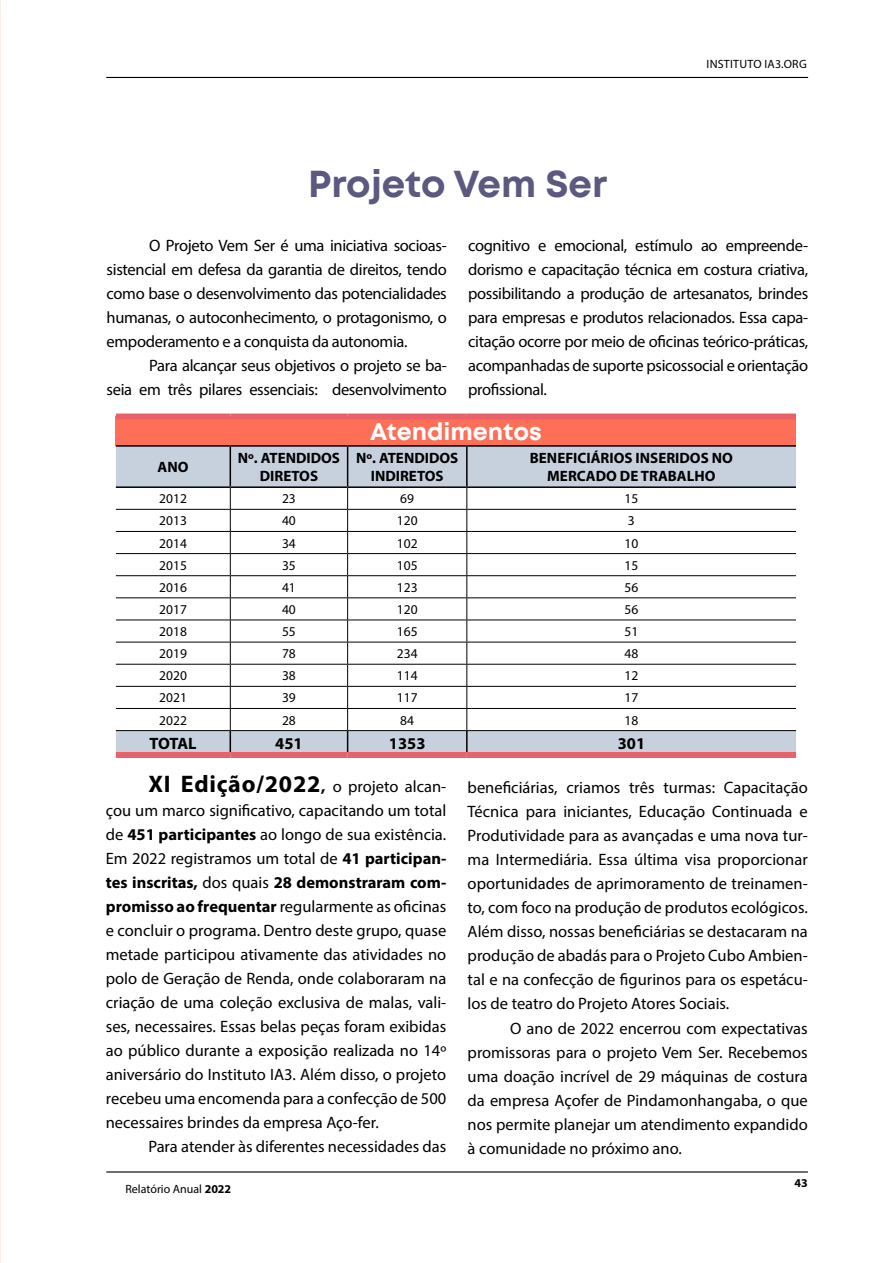
<style>
.page{position:relative;width:893px;height:1263px;background:#fff}
.page>*{position:absolute;margin:0;border:0;box-sizing:border-box;transform-origin:0 0}
.t1{font:700 37.5px "Mont";color:#5b5980}
.t2{font:700 24px "Mont";color:#fff}
.t3{font:16.5px/24px "Myriad Pro";letter-spacing:-.015em;color:#000;text-align:justify}
.t4{font:700 16.5px "Myriad Pro";color:#000}
.t5{font:700 15px/18px "Myriad Pro";color:#000;text-align:center}
.t6{font:13.5px "Myriad Pro";color:#000}
.t7{font:12px "Myriad Pro";letter-spacing:.005em;color:#000}
.t8{font:700 12px "Myriad Pro";color:#000}
.s1{font-weight:700;font-size:24px}
.s2{font-weight:700}
</style>
<div class="page">
<hr style="left:106px;top:77px;width:702px;height:1px;background:#000">
<hr style="left:106px;top:1171px;width:702px;height:1px;background:#000">
<div style="left:116px;top:416px;width:680px;height:30px;background:#fe6f58"></div>
<svg style="left:116px;top:447px;width:680px;height:305px"></svg>
<hr style="left:116px;top:445px;width:114px;height:2px;background:#000">
<hr style="left:230px;top:445px;width:118px;height:2px;background:#000">
<hr style="left:348px;top:445px;width:119px;height:2px;background:#000">
<hr style="left:467px;top:445px;width:329px;height:2px;background:#000">
<hr style="left:116px;top:486px;width:114px;height:2px;background:#000">
<hr style="left:230px;top:486px;width:118px;height:2px;background:#000">
<hr style="left:348px;top:486px;width:119px;height:2px;background:#000">
<hr style="left:467px;top:486px;width:329px;height:2px;background:#000">
<div style="left:116px;top:413px;width:114px;height:6px;background:#e96269"></div>
<div style="left:230px;top:413px;width:118px;height:6px;background:#e96269"></div>
<div style="left:348px;top:413px;width:119px;height:6px;background:#e96269"></div>
<div style="left:467px;top:413px;width:329px;height:6px;background:#e96269"></div>
<div style="left:116px;top:752px;width:114px;height:6px;background:#e96269"></div>
<div style="left:230px;top:752px;width:118px;height:6px;background:#e96269"></div>
<div style="left:348px;top:752px;width:119px;height:6px;background:#e96269"></div>
<div style="left:467px;top:752px;width:329px;height:6px;background:#e96269"></div>
<hr style="left:116px;top:553px;width:114px;height:1px;background:#000">
<hr style="left:230px;top:553px;width:118px;height:1px;background:#000">
<hr style="left:348px;top:553px;width:119px;height:1px;background:#000">
<hr style="left:467px;top:553px;width:329px;height:1px;background:#000">
<hr style="left:116px;top:575px;width:114px;height:1px;background:#000">
<hr style="left:230px;top:575px;width:118px;height:1px;background:#000">
<hr style="left:348px;top:575px;width:119px;height:1px;background:#000">
<hr style="left:467px;top:575px;width:329px;height:1px;background:#000">
<hr style="left:116px;top:597px;width:114px;height:1px;background:#000">
<hr style="left:230px;top:597px;width:118px;height:1px;background:#000">
<hr style="left:348px;top:597px;width:119px;height:1px;background:#000">
<hr style="left:467px;top:597px;width:329px;height:1px;background:#000">
<hr style="left:116px;top:620px;width:114px;height:1px;background:#000">
<hr style="left:230px;top:620px;width:118px;height:1px;background:#000">
<hr style="left:348px;top:620px;width:119px;height:1px;background:#000">
<hr style="left:467px;top:620px;width:329px;height:1px;background:#000">
<hr style="left:116px;top:642px;width:114px;height:1px;background:#000">
<hr style="left:230px;top:642px;width:118px;height:1px;background:#000">
<hr style="left:348px;top:642px;width:119px;height:1px;background:#000">
<hr style="left:467px;top:642px;width:329px;height:1px;background:#000">
<hr style="left:116px;top:664px;width:114px;height:1px;background:#000">
<hr style="left:230px;top:664px;width:118px;height:1px;background:#000">
<hr style="left:348px;top:664px;width:119px;height:1px;background:#000">
<hr style="left:467px;top:664px;width:329px;height:1px;background:#000">
<hr style="left:116px;top:686px;width:114px;height:1px;background:#000">
<hr style="left:230px;top:686px;width:118px;height:1px;background:#000">
<hr style="left:348px;top:686px;width:119px;height:1px;background:#000">
<hr style="left:467px;top:686px;width:329px;height:1px;background:#000">
<hr style="left:116px;top:708px;width:114px;height:1px;background:#000">
<hr style="left:230px;top:708px;width:118px;height:1px;background:#000">
<hr style="left:348px;top:708px;width:119px;height:1px;background:#000">
<hr style="left:467px;top:708px;width:329px;height:1px;background:#000">
<hr style="left:116px;top:730px;width:114px;height:1px;background:#000">
<hr style="left:230px;top:730px;width:118px;height:1px;background:#000">
<hr style="left:348px;top:730px;width:119px;height:1px;background:#000">
<hr style="left:467px;top:730px;width:329px;height:1px;background:#000">
<h1 class="t1" style="left:308px;top:160px;width:301px">Projeto Vem Ser</h1>
<p class="t7" style="left:707px;top:56px;width:102px">INSTITUTO IA3.ORG</p>
<p class="t3" style="left:107px;top:233px;width:342px;text-indent:43px">O Projeto Vem Ser é uma iniciativa socioas&shy;sistencial em defesa da garantia de direitos, tendo como base o desenvolvimento das potencialidades humanas, o autoconhecimento, o protagonismo, o empoderamento e a conquista da autonomia.</p>
<p class="t3" style="left:107px;top:353px;width:342px;text-align:right">Para alcançar seus objetivos o projeto se ba-<br>seia em três pilares essenciais: desenvolvimento</p>
<p class="t3" style="left:468px;top:234px;width:342px">cognitivo e emocional, estímulo ao empreende&shy;dorismo e capacitação técnica em costura criativa, possibilitando a produção de artesanatos, brindes para empresas e produtos relacionados. Essa capa&shy;citação ocorre por meio de oficinas teórico-práticas, acompanhadas de suporte psicossocial e orientação profissional.</p>
<h2 class="t2" style="left:370px;top:416px;width:173px">Atendimentos</h2>
<p class="t5" style="left:158px;top:458px;width:32px">ANO</p>
<p class="t5" style="left:238px;top:449px;width:104px">Nº. ATENDIDOS<br>DIRETOS</p>
<p class="t5" style="left:356px;top:449px;width:104px">Nº. ATENDIDOS<br>INDIRETOS</p>
<p class="t5" style="left:530px;top:449px;width:205px">BENEFICIÁRIOS INSERIDOS NO<br>MERCADO DE TRABALHO</p>
<p class="t6" style="left:159px;top:490px;width:29px">2012</p>
<p class="t6" style="left:282px;top:490px;width:15px">23</p>
<p class="t6" style="left:400px;top:490px;width:15px">69</p>
<p class="t6" style="left:624px;top:490px;width:15px">15</p>
<p class="t6" style="left:159px;top:513px;width:29px">2013</p>
<p class="t6" style="left:282px;top:513px;width:15px">40</p>
<p class="t6" style="left:397px;top:513px;width:22px">120</p>
<p class="t6" style="left:628px;top:513px;width:8px">3</p>
<p class="t6" style="left:159px;top:535px;width:29px">2014</p>
<p class="t6" style="left:282px;top:535px;width:15px">34</p>
<p class="t6" style="left:397px;top:535px;width:22px">102</p>
<p class="t6" style="left:624px;top:535px;width:15px">10</p>
<p class="t6" style="left:159px;top:557px;width:29px">2015</p>
<p class="t6" style="left:282px;top:557px;width:15px">35</p>
<p class="t6" style="left:397px;top:557px;width:22px">105</p>
<p class="t6" style="left:624px;top:557px;width:15px">15</p>
<p class="t6" style="left:159px;top:579px;width:29px">2016</p>
<p class="t6" style="left:282px;top:579px;width:15px">41</p>
<p class="t6" style="left:397px;top:579px;width:22px">123</p>
<p class="t6" style="left:624px;top:579px;width:15px">56</p>
<p class="t6" style="left:159px;top:601px;width:29px">2017</p>
<p class="t6" style="left:282px;top:601px;width:15px">40</p>
<p class="t6" style="left:397px;top:601px;width:22px">120</p>
<p class="t6" style="left:624px;top:601px;width:15px">56</p>
<p class="t6" style="left:159px;top:623px;width:29px">2018</p>
<p class="t6" style="left:282px;top:623px;width:15px">55</p>
<p class="t6" style="left:397px;top:623px;width:22px">165</p>
<p class="t6" style="left:624px;top:623px;width:15px">51</p>
<p class="t6" style="left:159px;top:645px;width:29px">2019</p>
<p class="t6" style="left:282px;top:645px;width:15px">78</p>
<p class="t6" style="left:397px;top:645px;width:22px">234</p>
<p class="t6" style="left:624px;top:645px;width:15px">48</p>
<p class="t6" style="left:159px;top:667px;width:29px">2020</p>
<p class="t6" style="left:282px;top:667px;width:15px">38</p>
<p class="t6" style="left:397px;top:667px;width:22px">114</p>
<p class="t6" style="left:624px;top:667px;width:15px">12</p>
<p class="t6" style="left:159px;top:690px;width:29px">2021</p>
<p class="t6" style="left:282px;top:690px;width:15px">39</p>
<p class="t6" style="left:397px;top:690px;width:22px">117</p>
<p class="t6" style="left:624px;top:690px;width:15px">17</p>
<p class="t6" style="left:159px;top:712px;width:29px">2022</p>
<p class="t6" style="left:282px;top:712px;width:15px">28</p>
<p class="t6" style="left:400px;top:712px;width:15px">84</p>
<p class="t6" style="left:624px;top:712px;width:15px">18</p>
<p class="t4" style="left:150px;top:733px;width:49px">TOTAL</p>
<p class="t4" style="left:275px;top:733px;width:29px">451</p>
<p class="t4" style="left:389px;top:733px;width:38px">1353</p>
<p class="t4" style="left:618px;top:733px;width:29px">301</p>
<p class="t3" style="left:106px;top:774px;width:342px;text-indent:43px"><span class="s1">XI Edição/2022</span><span class="s2">,</span> o projeto alcan&shy;çou um marco significativo, capacitando um total de <span class="s2">451 participantes</span> ao longo de sua existência.<br>Em 2022 registramos um total de <span class="s2">41 participan&shy;tes inscritas,</span> dos quais <span class="s2">28 demonstraram com&shy;promisso ao frequentar</span> regularmente as oficinas e concluir o programa. Dentro deste grupo, quase metade participou ativamente das atividades no polo de Geração de Renda, onde colaboraram na criação de uma coleção exclusiva de malas, vali&shy;ses, necessaires. Essas belas peças foram exibidas ao público durante a exposição realizada no 14º aniversário do Instituto IA3. Além disso, o projeto recebeu uma encomenda para a confecção de 500 necessaires brindes da empresa Aço-fer.</p>
<p class="t3" style="left:148px;top:1134px;width:299px">Para atender às diferentes necessidades das</p>
<p class="t3" style="left:468px;top:776px;width:342px">beneficiárias, criamos três turmas: Capacitação Técnica para iniciantes, Educação Continuada e Produtividade para as avançadas e uma nova tur&shy;ma Intermediária. Essa última visa proporcionar oportunidades de aprimoramento de treinamen&shy;to, com foco na produção de produtos ecológicos.<br>Além disso, nossas beneficiárias se destacaram na produção de abadás para o Projeto Cubo Ambien&shy;tal e na confecção de figurinos para os espetácu&shy;los de teatro do Projeto Atores Sociais.</p>
<p class="t3" style="left:468px;top:1016px;width:342px;text-indent:43px">O ano de 2022 encerrou com expectativas promissoras para o projeto Vem Ser. Recebemos uma doação incrível de 29 máquinas de costura da empresa Açofer de Pindamonhangaba, o que nos permite planejar um atendimento expandido à comunidade no próximo ano.</p>
<p class="t7" style="left:125px;top:1182px;width:107px">Relatório Anual <span class="s2">2022</span></p>
<p class="t8" style="left:795px;top:1175px;width:15px">43</p>
</div>
